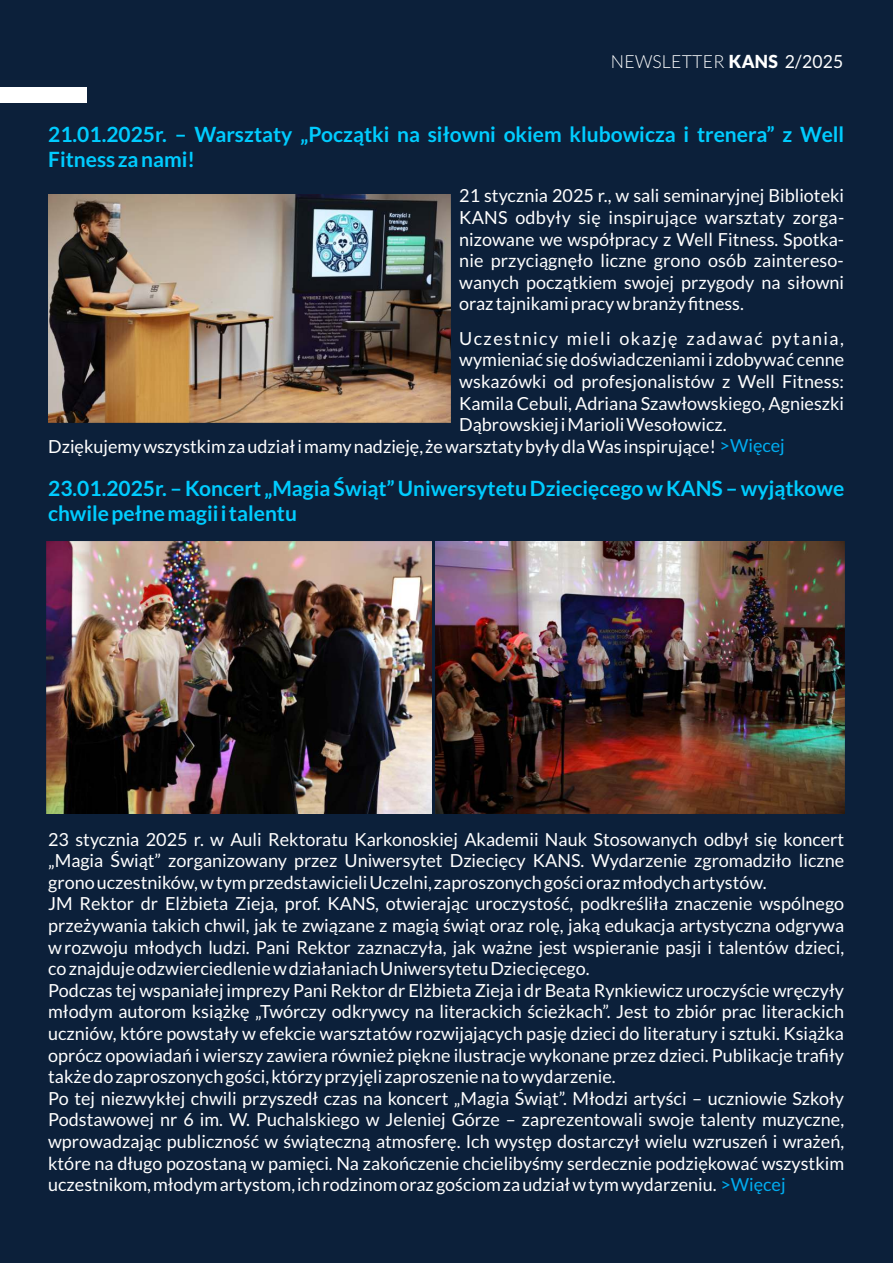
<style>
.page{position:relative;width:893px;height:1263px;background:#0c203a}
.page>*{position:absolute;margin:0;border:0;box-sizing:border-box;transform-origin:0 0}
.t1{font:700 21px/25.2px "Lato";color:#0cf}
.t2{font:18px/21.6px "Lato";color:#fff;text-align:justify}
.t3{font:300 18px "Lato";letter-spacing:.015em;color:#fff}
.s1{font-weight:900}
.s2{font-weight:400}
.s3{color:#00adf1}
</style>
<div class="page">
<div style="left:0;top:87px;width:87px;height:16px;background:#fff"></div>
<img style="left:48px;top:195px;width:403px;height:227px">
<img style="left:46px;top:541px;width:386px;height:273px">
<img style="left:435px;top:541px;width:409px;height:273px">
<p class="t3" style="left:611px;top:54px;width:234px">NEWSLETTER <span class="s1">KANS</span> <span class="s2">2/2025</span></p>
<p class="t1" style="left:48px;top:123px;width:797px">21.01.2025r. – Warsztaty „Początki na siłowni okiem klubowicza i trenera” z Well<br>Fitness za nami!</p>
<p class="t2" style="left:459px;top:186px;width:386px">21 stycznia 2025 r., w sali seminaryjnej Biblioteki KANS odbyły się inspirujące warsztaty zorga&shy;nizowane we współpracy z Well Fitness. Spotka&shy;nie przyciągnęło liczne grono osób zaintereso&shy;wanych początkiem swojej przygody na siłowni oraz tajnikami pracy w branży fitness.</p>
<p class="t2" style="left:459px;top:328px;width:386px">Uczestnicy mieli okazję zadawać pytania, wymieniać się doświadczeniami i zdobywać cenne wskazówki od profesjonalistów z Well Fitness:<br>Kamila Cebuli, Adriana Szawłowskiego, Agnieszki Dąbrowskiej i Marioli Wesołowicz.</p>
<p class="t2" style="left:48px;top:436px;width:738px">Dziękujemy wszystkim za udział i mamy nadzieję, że warsztaty były dla Was inspirujące! <span class="s3">&gt;Więcej</span></p>
<p class="t1" style="left:48px;top:477px;width:797px">23.01.2025r. – Koncert „Magia Świąt” Uniwersytetu Dziecięcego w KANS – wyjątkowe chwile pełne magii i talentu</p>
<p class="t2" style="left:48px;top:829px;width:798px;text-align:left">23 stycznia 2025 r. w Auli Rektoratu Karkonoskiej Akademii Nauk Stosowanych odbył się koncert „Magia Świąt” zorganizowany przez Uniwersytet Dziecięcy KANS. Wydarzenie zgromadziło liczne grono uczestników, w tym przedstawicieli Uczelni, zaproszonych gości oraz młodych artystów.<br>JM Rektor dr Elżbieta Zieja, prof. KANS, otwierając uroczystość, podkreśliła znaczenie wspólnego przeżywania takich chwil, jak te związane z magią świąt oraz rolę, jaką edukacja artystyczna odgrywa w rozwoju młodych ludzi. Pani Rektor zaznaczyła, jak ważne jest wspieranie pasji i talentów dzieci, co znajduje odzwierciedlenie w działaniach Uniwersytetu Dziecięcego.<br>Podczas tej wspaniałej imprezy Pani Rektor dr Elżbieta Zieja i dr Beata Rynkiewicz uroczyście wręczyły młodym autorom książkę „Twórczy odkrywcy na literackich ścieżkach”. Jest to zbiór prac literackich uczniów, które powstały w efekcie warsztatów rozwijających pasję dzieci do literatury i sztuki. Książka oprócz opowiadań i wierszy zawiera również piękne ilustracje wykonane przez dzieci. Publikacje trafiły także do zaproszonych gości, którzy przyjęli zaproszenie na to wydarzenie.<br>Po tej niezwykłej chwili przyszedł czas na koncert „Magia Świąt”. Młodzi artyści – uczniowie Szkoły Podstawowej nr 6 im. W. Puchalskiego w Jeleniej Górze – zaprezentowali swoje talenty muzyczne, wprowadzając publiczność w świąteczną atmosferę. Ich występ dostarczył wielu wzruszeń i wrażeń, które na długo pozostaną w pamięci. Na zakończenie chcielibyśmy serdecznie podziękować wszystkim</p>
<p class="t2" style="left:48px;top:1175px;width:739px">uczestnikom, młodym artystom, ich rodzinom oraz gościom za udział w tym wydarzeniu. <span class="s3">&gt;Więcej</span></p>
</div>
